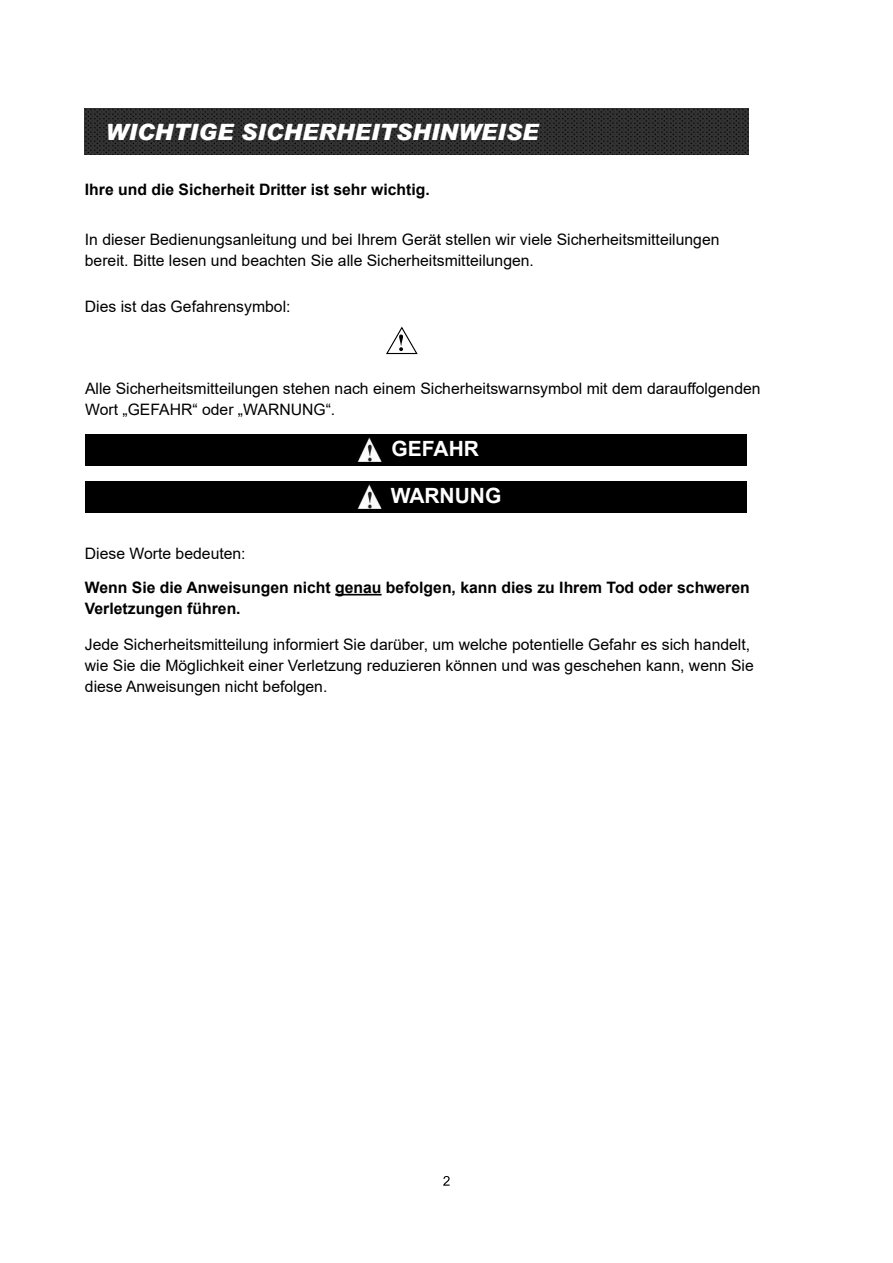
<style>
.page{position:relative;width:893px;height:1263px;background:#fff}
.page>*{position:absolute;margin:0;border:0;box-sizing:border-box;transform-origin:0 0}
.t1{font:italic 900 22.5px "Arial";color:#fff}
.t2{font:700 21px "Arial";color:#fff}
.t3{font:15.75px/21px "Arial";color:#000}
.t4{font:700 15.75px/21px "Arial";color:#000}
</style>
<div class="page">
<svg style="left:443px;top:1176px;width:7px;height:10px"></svg>
<div style="left:85px;top:434px;width:662px;height:32px;background:#000"></div>
<div style="left:85px;top:481px;width:662px;height:31px;background:#000"></div>
<svg style="left:386px;top:327px;width:32px;height:27px"></svg>
<svg style="left:85px;top:108px;width:663px;height:47px;background:#2c2c2c"></svg>
<img style="left:358px;top:437px;width:24px;height:24px">
<img style="left:357px;top:485px;width:25px;height:24px">
<hr style="left:335px;top:594px;width:47px;height:1px;background:#000">
<h1 class="t1" style="left:106px;top:118px;width:434px">WICHTIGE SICHERHEITSHINWEISE</h1>
<p class="t4" style="left:85px;top:179px;width:346px">Ihre und die Sicherheit Dritter ist sehr wichtig.</p>
<p class="t3" style="left:85px;top:229px;width:636px">In dieser Bedienungsanleitung und bei Ihrem Gerät stellen wir viele Sicherheitsmitteilungen bereit. Bitte lesen und beachten Sie alle Sicherheitsmitteilungen.</p>
<p class="t3" style="left:85px;top:296px;width:207px">Dies ist das Gefahrensymbol:</p>
<p class="t3" style="left:85px;top:378px;width:677px">Alle Sicherheitsmitteilungen stehen nach einem Sicherheitswarnsymbol mit dem darauffolgenden<br>Wort „GEFAHR“ oder „WARNUNG“.</p>
<h2 class="t2" style="left:391px;top:434px;width:89px">GEFAHR</h2>
<h2 class="t2" style="left:391px;top:480px;width:112px">WARNUNG</h2>
<p class="t3" style="left:85px;top:542px;width:162px">Diese Worte bedeuten:</p>
<p class="t4" style="left:85px;top:577px;width:666px">Wenn Sie die Anweisungen nicht genau befolgen, kann dies zu Ihrem Tod oder schweren<br>Verletzungen führen.</p>
<p class="t3" style="left:85px;top:634px;width:670px">Jede Sicherheitsmitteilung informiert Sie darüber, um welche potentielle Gefahr es sich handelt, wie Sie die Möglichkeit einer Verletzung reduzieren können und was geschehen kann, wenn Sie diese Anweisungen nicht befolgen.</p>
</div>
